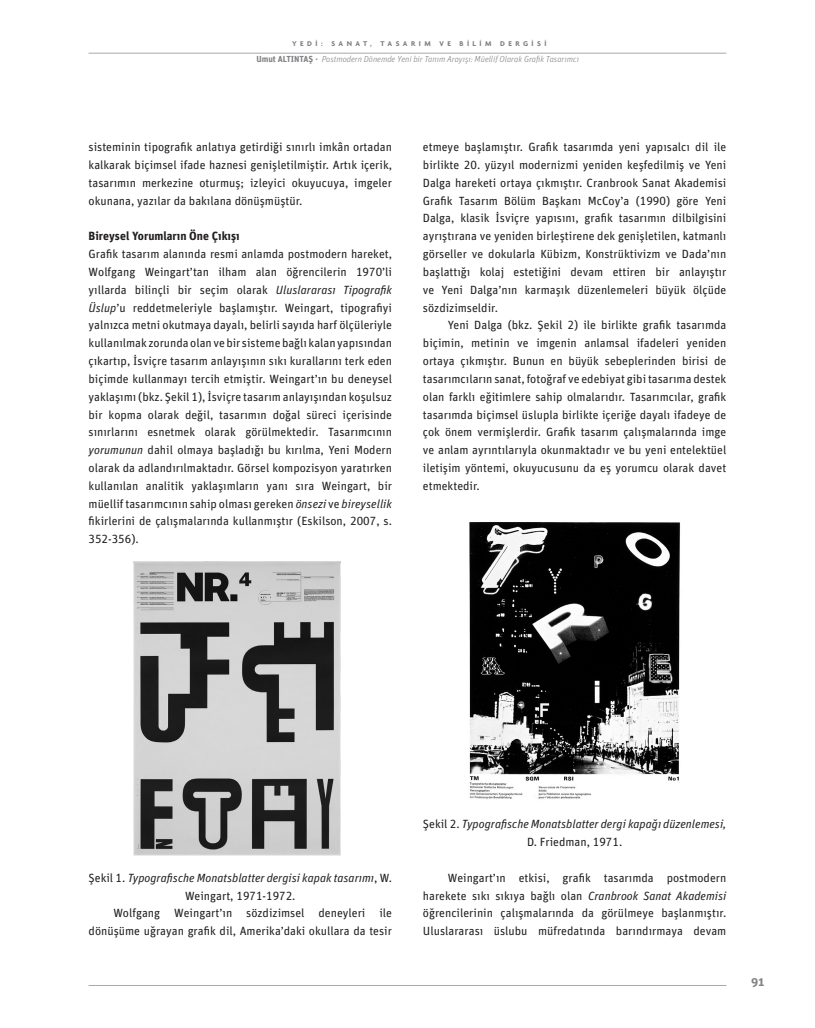
<style>
.page{position:relative;width:815px;height:1028px;background:#fff}
.page>*{position:absolute;margin:0;border:0;box-sizing:border-box;transform-origin:0 0}
.t1{font:700 12.5px "Sarre";color:#808285}
.t2{font:11.88px/17.9px "FF Unit Pro";color:#231f20;text-align:justify}
.t3{font:italic 11.88px/17.8px "FF Unit Pro";color:#231f20;text-align:center}
.t4{font:700 11.88px "FF Unit Pro";color:#231f20}
.t5{font:italic 300 8.75px "FF Unit Pro";color:#808285}
.t6{font:700 7.5px "Agenda";letter-spacing:.46em;color:#808285}
.s1{font-weight:700;font-style:normal}
.s2{font-style:italic}
.s3{font-style:normal}
</style>
<div class="page">
<hr style="left:89px;top:985px;width:637px;height:1px;background:#a8a9ad">
<hr style="left:89px;top:53px;width:637px;height:1px;background:#a8a9ad">
<img style="left:133px;top:561px;width:207px;height:294px">
<img style="left:469px;top:522px;width:211px;height:277px">
<p class="t6" style="left:292px;top:39px;width:256px">YEDİ: SANAT, TASARIM VE BİLİM DERGİSİ</p>
<p class="t5" style="left:256px;top:53px;width:324px"><span class="s1">Umut ALTINTAŞ ·</span> Postmodern Dönemde Yeni bir Tanım Arayışı: Müellif Olarak Grafik Tasarımcı</p>
<p class="t2" style="left:89px;top:138px;width:305px">sisteminin tipografik anlatıya getirdiği sınırlı imkân ortadan kalkarak biçimsel ifade haznesi genişletilmiştir. Artık içerik, tasarımın merkezine oturmuş; izleyici okuyucuya, imgeler okunana, yazılar da bakılana dönüşmüştür.</p>
<p class="t4" style="left:89px;top:227px;width:153px">Bireysel Yorumların Öne Çıkışı</p>
<p class="t2" style="left:89px;top:244px;width:305px">Grafik tasarım alanında resmi anlamda postmodern hareket, Wolfgang Weingart’tan ilham alan öğrencilerin 1970’li yıllarda bilinçli bir seçim olarak <span class="s2">Uluslararası Tipografik Üslup</span>’u reddetmeleriyle başlamıştır. Weingart, tipografiyi yalnızca metni okutmaya dayalı, belirli sayıda harf ölçüleriyle kullanılmak zorunda olan ve bir sisteme bağlı kalan yapısından çıkartıp, İsviçre tasarım anlayışının sıkı kurallarını terk eden biçimde kullanmayı tercih etmiştir. Weingart’ın bu deneysel yaklaşımı (bkz. Şekil 1), İsviçre tasarım anlayışından koşulsuz bir kopma olarak değil, tasarımın doğal süreci içerisinde sınırlarını esnetmek olarak görülmektedir. Tasarımcının <span class="s2">yorumunun</span> dahil olmaya başladığı bu kırılma, Yeni Modern olarak da adlandırılmaktadır. Görsel kompozisyon yaratırken kullanılan analitik yaklaşımların yanı sıra Weingart, bir müellif tasarımcının sahip olması gereken <span class="s2">önsezi</span> ve <span class="s2">bireysellik </span>fikirlerini de çalışmalarında kullanmıştır (Eskilson, 2007, s.<br>352-356).</p>
<p class="t2" style="left:423px;top:138px;width:305px">etmeye başlamıştır. Grafik tasarımda yeni yapısalcı dil ile birlikte 20. yüzyıl modernizmi yeniden keşfedilmiş ve Yeni Dalga hareketi ortaya çıkmıştır. Cranbrook Sanat Akademisi Grafik Tasarım Bölüm Başkanı McCoy’a (1990) göre Yeni Dalga, klasik İsviçre yapısını, grafik tasarımın dilbilgisini ayrıştırana ve yeniden birleştirene dek genişletilen, katmanlı görseller ve dokularla Kü bizm, Konstrü ktivizm ve Dada’nın başlattığı kolaj estetiğini devam ettiren bir anlayıştır ve Yeni Dalga’nın karmaşık düzenlemeleri büyük ölçüde sözdizimseldir.</p>
<p class="t2" style="left:423px;top:316px;width:305px;text-indent:25px">Yeni Dalga (bkz. Şekil 2) ile birlikte grafik tasarımda biçimin, metinin ve imgenin anlamsal ifadeleri yeniden ortaya çıkmıştır. Bunun en büyük sebeplerinden birisi de tasarımcıların sanat, fotoğraf ve edebiyat gibi tasarıma destek olan farklı eğitimlere sahip olmalarıdır. Tasarımcılar, grafik tasarımda biçimsel üslupla birlikte içeriğe dayalı ifadeye de çok önem vermişlerdir. Grafik tasarım çalışmalarında imge ve anlam ayrıntılarıyla okunmaktadır ve bu yeni entelektüel iletişim yöntemi, okuyucusunu da eş yorumcu olarak davet etmektedir.</p>
<p class="t3" style="left:89px;top:868px;width:305px"><span class="s3">Şekil 1.</span> Typografische Monatsblatter dergisi kapak tasarımı<span class="s3">, W.<br>Weingart, 1971-1972.</span></p>
<p class="t2" style="left:89px;top:904px;width:305px;text-align:right">Wolfgang Weingart’ın sözdizimsel deneyleri ile dönüşüme uğrayan grafik dil, Amerika’daki okullara da tesir</p>
<p class="t3" style="left:423px;top:814px;width:305px"><span class="s3">Şekil 2.</span> Typografische Monatsblatter dergi kapağı düzenlemesi,<br><span class="s3">D. Friedman, 1971.</span></p>
<p class="t2" style="left:423px;top:868px;width:305px;text-indent:25px">Weingart’ın etkisi, grafik tasarımda postmodern harekete sıkı sıkıya bağlı olan <span class="s2">Cranbrook Sanat Akademisi </span>öğrencilerinin çalışmalarında da görülmeye başlanmıştır.<br>Uluslararası üslubu müfredatında barındırmaya devam</p>
<p class="t1" style="left:751px;top:974px;width:14px">91</p>
</div>
